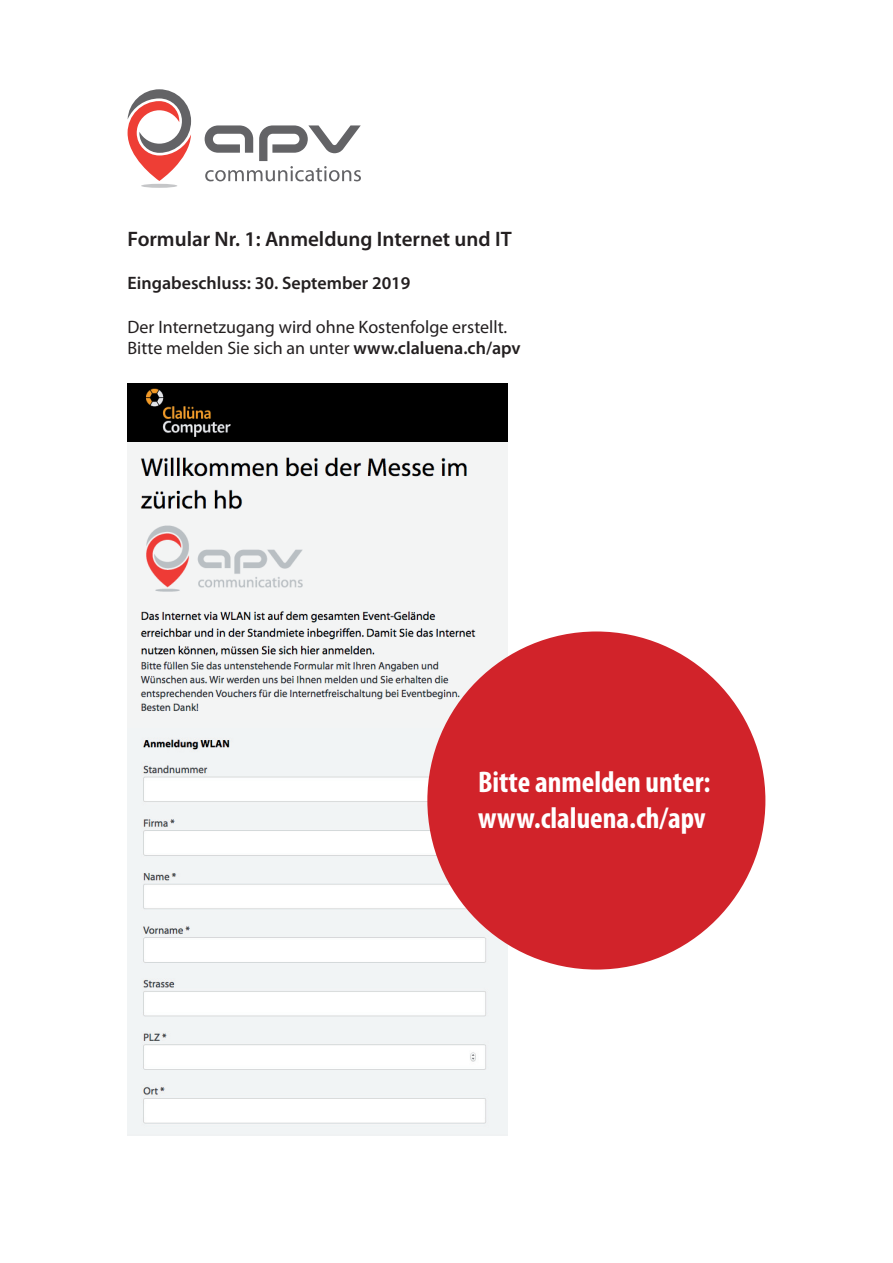
<style>
.page{position:relative;width:893px;height:1263px;background:#fff}
.page>*{position:absolute;margin:0;border:0;box-sizing:border-box;transform-origin:0 0}
.t1{font:700 condensed 30px/36px "Myriad Pro";color:#fff}
.t2{font:600 21px "Myriad Pro";color:#231f20}
.t3{font:18px/21.6px "Myriad Pro";color:#231f20}
.t4{font:600 18px "Myriad Pro";color:#231f20}
.s1{font-weight:600}
</style>
<div class="page">
<svg style="left:128px;top:89px;width:63px;height:92px"></svg>
<svg style="left:141px;top:184px;width:36px;height:4px"></svg>
<svg style="left:205px;top:125px;width:156px;height:56px"></svg>
<img style="left:128px;top:384px;width:379px;height:751px">
<div style="left:427px;top:631px;width:338px;height:338px;background:#d1232a;border-radius:50%"></div>
<p class="t2" style="left:128px;top:226px;width:386px">Formular Nr. 1: Anmeldung Internet und IT</p>
<p class="t4" style="left:128px;top:272px;width:285px">Eingabeschluss: 30. September 2019</p>
<p class="t3" style="left:128px;top:315px;width:395px">Der Internetzugang wird ohne Kostenfolge erstellt.<br>Bitte melden Sie sich an unter <span class="s1">www.claluena.ch/apv</span></p>
<h1 class="t1" style="left:478px;top:763px;width:234px">Bitte anmelden unter: www.claluena.ch/apv</h1>
</div>
